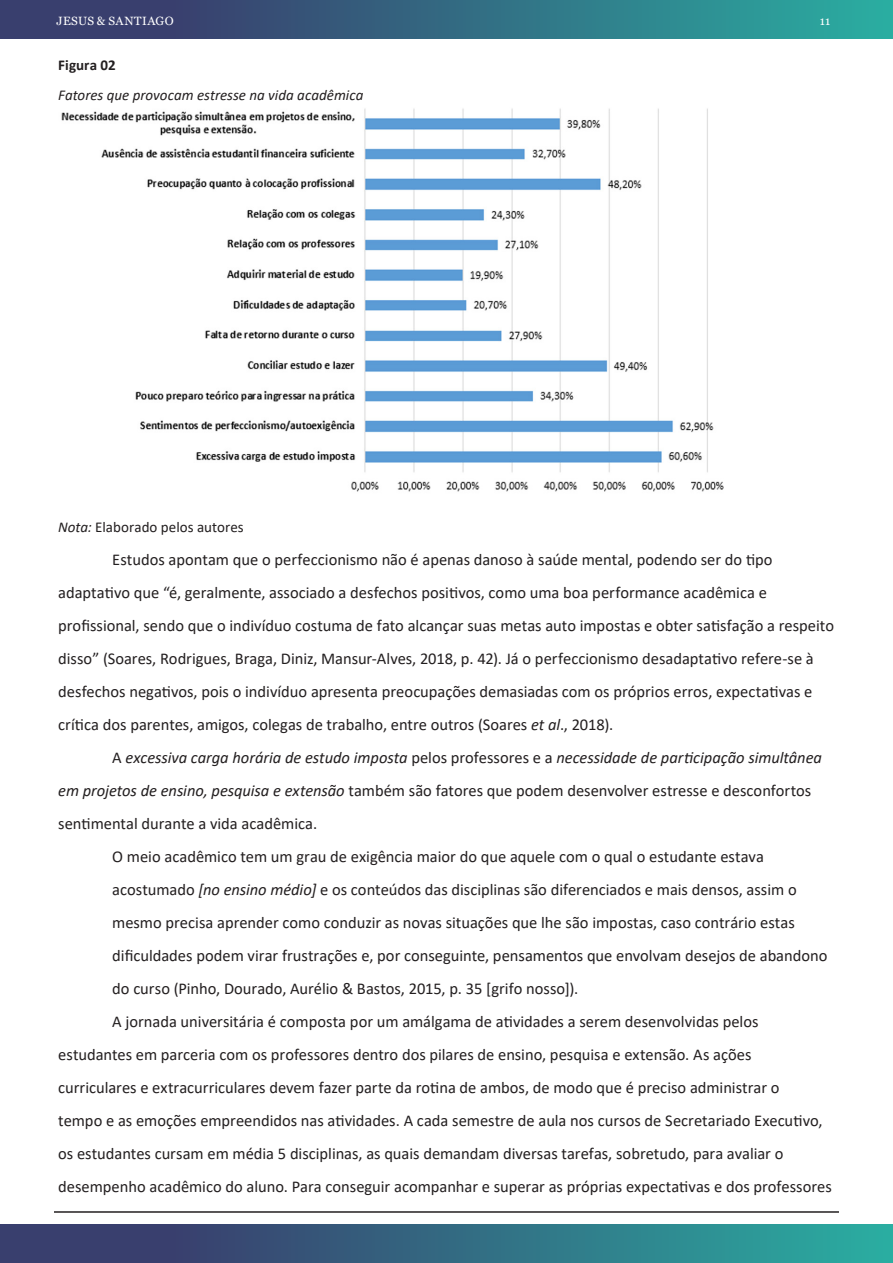
<style>
.page{position:relative;width:893px;height:1263px;background:#fff}
.page>*{position:absolute;margin:0;border:0;box-sizing:border-box;transform-origin:0 0}
.Paragrafo{font:16.5px/33px "Calibri";color:#231f20}
.Citação_Paragrafo{font:16.5px/33px "Calibri";color:#231f20}
.Figura_Titulo{font:italic 15px "Calibri";color:#231f20}
.Figura_Nota{font:15px "Calibri";letter-spacing:.005em;color:#231f20}
.Figura_Numero{font:700 15px "Calibri";letter-spacing:.005em;color:#231f20}
.t1{font:12px "Georgia";letter-spacing:.035em;color:#fff}
.s1{font-style:italic}
</style>
<div class="page">
<div style="left:0;top:0;width:893px;height:38px;background:linear-gradient(to right,#3b2e66,#2baaa0)"></div>
<div style="left:0;top:1225px;width:893px;height:38px;background:linear-gradient(to right,#3b2e66,#2baaa0)"></div>
<hr style="left:54px;top:1211px;width:785px;height:2px;background:#231f20">
<img style="left:61px;top:108px;width:663px;height:384px">
<p class="t1" style="left:56px;top:13px;width:119px">JESUS &amp; SANTIAGO</p>
<p class="t1" style="left:820px;top:13px;width:12px">11</p>
<p class="Figura_Numero" style="left:58px;top:54px;width:59px">Figura 02</p>
<p class="Figura_Titulo" style="left:58px;top:84px;width:307px">Fatores que provocam estresse na vida acadêmica</p>
<p class="Figura_Nota" style="left:58px;top:517px;width:187px"><span class="s1">Nota:</span> Elaborado pelos autores</p>
<p class="Paragrafo" style="left:58px;top:543px;width:777px;text-indent:54px">Estudos apontam que o perfeccionismo não é apenas danoso à saúde mental, podendo ser do tipo adaptativo que “é, geralmente, associado a desfechos positivos, como uma boa performance acadêmica e profissional, sendo que o indivíduo costuma de fato alcançar suas metas auto impostas e obter satisfação a respeito disso” (Soares, Rodrigues, Braga, Diniz, Mansur-Alves, 2018, p. 42). Já o perfeccionismo desadaptativo refere-se à desfechos negativos, pois o indivíduo apresenta preocupações demasiadas com os próprios erros, expectativas e crítica dos parentes, amigos, colegas de trabalho, entre outros (Soares <span class="s1">et al</span>., 2018).</p>
<p class="Paragrafo" style="left:58px;top:741px;width:765px;text-indent:54px">A <span class="s1">excessiva carga horária de estudo imposta</span> pelos professores e a <span class="s1">necessidade de participação simultânea em projetos de ensino, pesquisa e extensão</span> também são fatores que podem desenvolver estresse e desconfortos sentimental durante a vida acadêmica.</p>
<p class="Citação_Paragrafo" style="left:112px;top:840px;width:717px">O meio acadêmico tem um grau de exigência maior do que aquele com o qual o estudante estava acostumado <span class="s1">[no ensino médio]</span> e os conteúdos das disciplinas são diferenciados e mais densos, assim o mesmo precisa aprender como conduzir as novas situações que lhe são impostas, caso contrário estas dificuldades podem virar frustrações e, por conseguinte, pensamentos que envolvam desejos de abandono do curso (Pinho, Dourado, Aurélio &amp; Bastos, 2015, p. 35 [grifo nosso]).</p>
<p class="Paragrafo" style="left:58px;top:1005px;width:775px;text-indent:54px">A jornada universitária é composta por um amálgama de atividades a serem desenvolvidas pelos estudantes em parceria com os professores dentro dos pilares de ensino, pesquisa e extensão. As ações curriculares e extracurriculares devem fazer parte da rotina de ambos, de modo que é preciso administrar o<br>tempo e as emoções empreendidos nas atividades. A cada semestre de aula nos cursos de Secretariado Executivo, os estudantes cursam em média 5 disciplinas, as quais demandam diversas tarefas, sobretudo, para avaliar o desempenho acadêmico do aluno. Para conseguir acompanhar e superar as próprias expectativas e dos professores</p>
</div>
